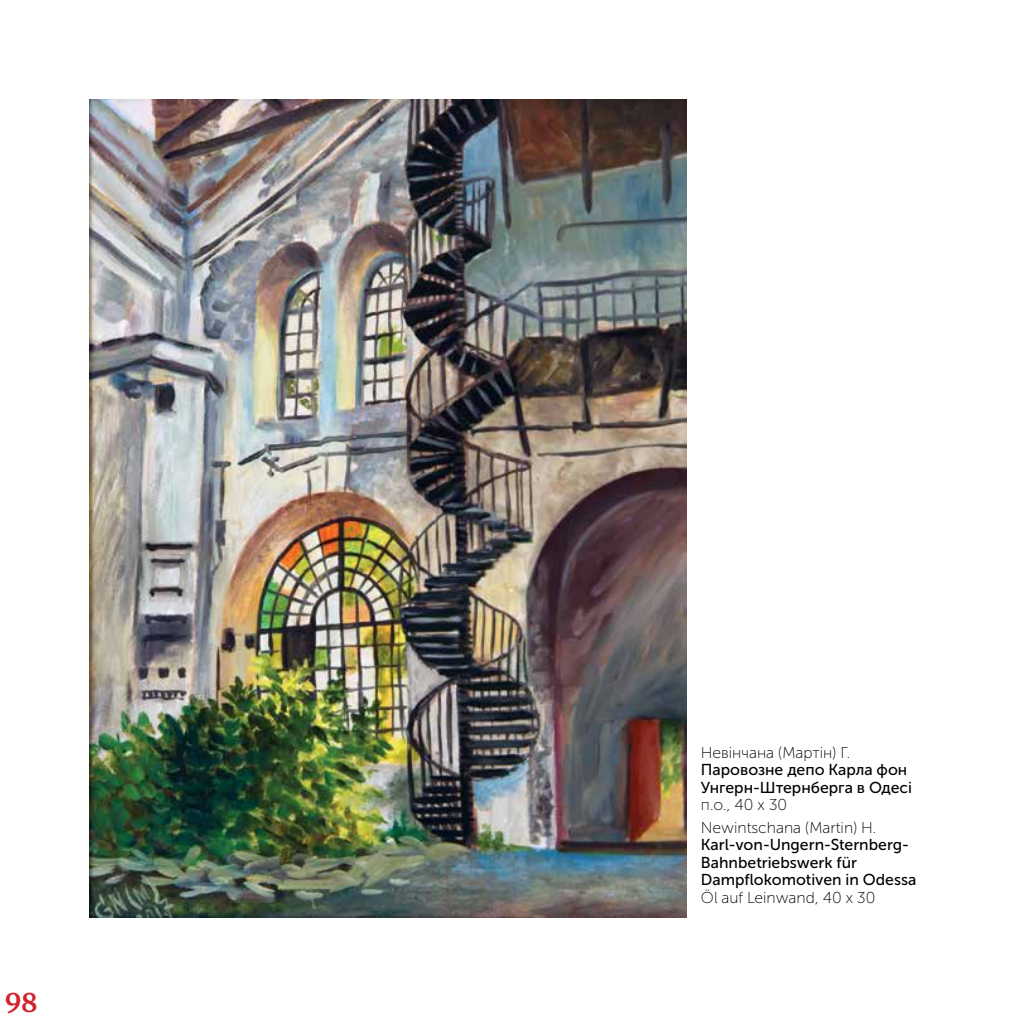
<style>
.page{position:relative;width:1017px;height:1017px;background:#fff}
.page>*{position:absolute;margin:0;border:0;box-sizing:border-box;transform-origin:0 0}
.t1{font:700 28.35px "Fenway";color:#d2232a}
.t2{font:15.75px/17.5px "Museo Sans Cyrl 500";color:#000}
.t3{font:15.75px/22.4px "Museo Sans Cyrl 100";color:#000}
</style>
<div class="page">
<img style="left:89px;top:99px;width:597px;height:819px">
<h1 class="t1" style="left:5px;top:986px;width:34px">98</h1>
<p class="t3" style="left:701px;top:741px;width:151px">Невінчана (Мартін) Г.</p>
<p class="t2" style="left:701px;top:761px;width:213px">Паровозне депо Карла фон<br>Унгерн-Штернберга в Одесі</p>
<p class="t3" style="left:701px;top:794px;width:177px">п.о., 40 х 30<br>Newintschana (Martin) Н.</p>
<p class="t2" style="left:701px;top:836px;width:217px">Karl-von-Ungern-Sternberg-<br>Bahnbetriebswerk für<br>Dampflokomotiven in Odessa</p>
<p class="t3" style="left:701px;top:886px;width:176px">Öl auf Leinwand, 40 x 30</p>
</div>
